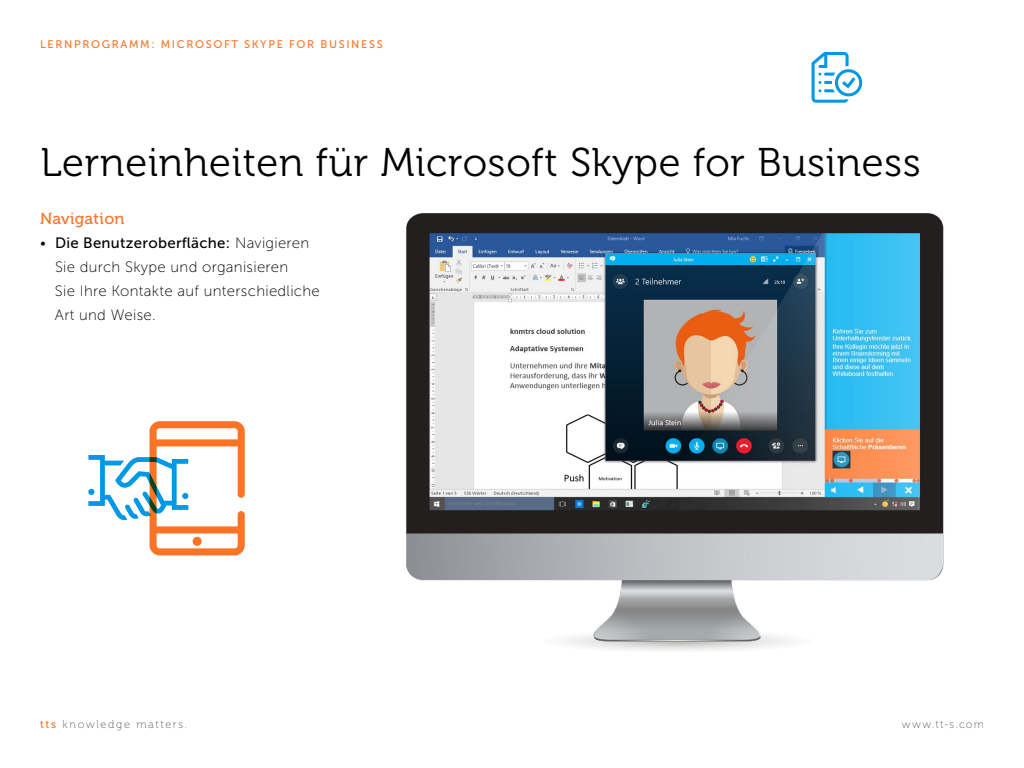
<style>
.page{position:relative;width:1024px;height:768px;background:#fff}
.page>*{position:absolute;margin:0;border:0;box-sizing:border-box;transform-origin:0 0}
.t1{font:40px "Museo 300";letter-spacing:.02em;color:#000}
.t2{font:16px "Museo 500";letter-spacing:.02em;color:#fd7326}
.t3{font:15px/24px "Museo Sans 100";letter-spacing:.02em;color:#000}
.t4{font:15px "Museo Sans 500";letter-spacing:.02em;color:#000}
.t5{font:11px "Museo Sans 500";letter-spacing:.15em;color:#fd7326}
.t6{font:11px "Museo 100";letter-spacing:.145em;color:#5d5d5d}
.t7{font:11px "Museo Sans 100";letter-spacing:.115em;color:#5d5d5d}
.s1{font-family:"Museo Sans 100"}
.s2{font-family:"Museo 500";color:#fd7326}
</style>
<div class="page">
<img style="left:406px;top:213px;width:538px;height:438px">
<svg style="left:812px;top:52px;width:50px;height:51px"></svg>
<svg style="left:88px;top:421px;width:157px;height:134px"></svg>
<p class="t5" style="left:40px;top:38px;width:344px">LERNPROGRAMM: MICROSOFT SKYPE FOR BUSINESS</p>
<h1 class="t1" style="left:40px;top:141px;width:882px">Lerneinheiten für Microsoft Skype for Business</h1>
<p class="t2" style="left:40px;top:210px;width:86px">Navigation</p>
<p class="t4" style="left:40px;top:235px;width:271px"><span class="s1">•</span> Die Benutzeroberfläche: <span class="s1">Navigieren</span></p>
<p class="t3" style="left:55px;top:255px;width:266px">Sie durch Skype und organisieren<br>Sie Ihre Kontakte auf unterschiedliche<br>Art und Weise.</p>
<p class="t6" style="left:40px;top:718px;width:148px"><span class="s2">tts</span> knowledge matters.</p>
<p class="t7" style="left:902px;top:718px;width:84px">www.tt-s.com</p>
</div>
